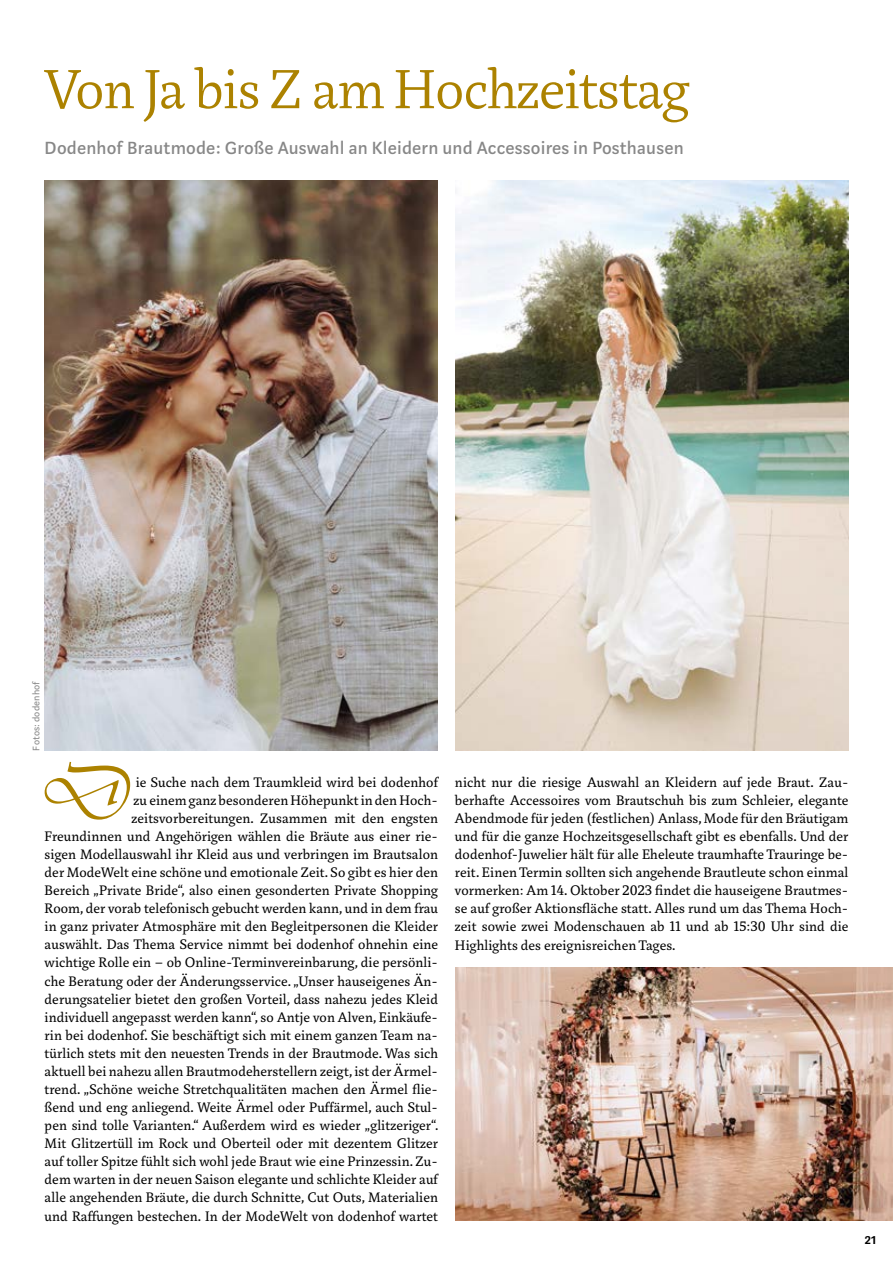
<style>
.page{position:relative;width:893px;height:1263px;background:#fff}
.page>*{position:absolute;margin:0;border:0;box-sizing:border-box;transform-origin:0 0}
.t1{font:80.55px "Vivaldii";color:#ac8200}
.t2{font:300 60px "Marat";letter-spacing:-.02em;color:#ac8200}
.t3{font:500 19.5px "Marat Sans";letter-spacing:.01em;color:#878787}
.t4{font:15px/18.1px "Marat";letter-spacing:.01em;color:#000;text-align:right}
.t5{font:600 13.5px "Marat Sans";color:#000}
.t6{font:10.5px "Marat Sans";letter-spacing:.015em;color:#878787}
</style>
<div class="page">
<img style="left:45px;top:181px;width:393px;height:569px">
<img style="left:455px;top:181px;width:393px;height:569px">
<img style="left:455px;top:967px;width:438px;height:253px">
<h2 class="t2" style="left:45px;top:57px;width:646px">Von Ja bis Z am Hochzeitstag</h2>
<h3 class="t3" style="left:45px;top:138px;width:641px">Dodenhof Brautmode: Große Auswahl an Kleidern und Accessoires in Posthausen</h3>
<p class="t6" style="left:31px;top:750px;width:71px;rotate:-90deg">Fotos: dodenhof</p>
<h1 class="t1" style="left:37px;top:747px;width:91px">D</h1>
<p class="t4" style="left:45px;top:773px;width:395px">ie Suche nach dem Traumkleid wird bei dodenhof<br>zu einem ganz besonderen Höhepunkt in den Hoch&shy;zeitsvorbereitungen. Zusammen mit den engsten<br>Freundinnen und Angehörigen wählen die Bräute aus einer rie&shy;sigen Modellauswahl ihr Kleid aus und verbringen im Brautsalon der ModeWelt eine schöne und emotionale Zeit. So gibt es hier den Bereich „Private Bride“, also einen gesonderten Private Shopping Room, der vorab telefonisch gebucht werden kann, und in dem frau in ganz privater Atmosphäre mit den Begleitpersonen die Kleider auswählt. Das Thema Service nimmt bei dodenhof ohnehin eine wichtige Rolle ein – ob Online-Terminvereinbarung, die persönli&shy;che Beratung oder der Änderungsservice. „Unser hauseigenes Än&shy;derungsatelier bietet den großen Vorteil, dass nahezu jedes Kleid individuell angepasst werden kann“, so Antje von Alven, Einkäufe&shy;rin bei dodenhof. Sie beschäftigt sich mit einem ganzen Team na&shy;türlich stets mit den neuesten Trends in der Brautmode. Was sich aktuell bei nahezu allen Brautmodeherstellern zeigt, ist der Ärmel&shy;trend. „Schöne weiche Stretchqualitäten machen den Ärmel flie&shy;ßend und eng anliegend. Weite Ärmel oder Puffärmel, auch Stul&shy;pen sind tolle Varianten.“ Außerdem wird es wieder „glitzeriger“.<br>Mit Glitzertüll im Rock und Oberteil oder mit dezentem Glitzer auf toller Spitze fühlt sich wohl jede Braut wie eine Prinzessin. Zu&shy;dem warten in der neuen Saison elegante und schlichte Kleider auf alle angehenden Bräute, die durch Schnitte, Cut Outs, Materialien und Raffungen bestechen. In der ModeWelt von dodenhof wartet</p>
<p class="t4" style="left:455px;top:773px;width:395px;text-align:justify">nicht nur die riesige Auswahl an Kleidern auf jede Braut. Zau&shy;berhafte Accessoires vom Brautschuh bis zum Schleier, elegante Abendmode für jeden (festlichen) Anlass, Mode für den Bräutigam und für die ganze Hochzeitsgesellschaft gibt es ebenfalls. Und der dodenhof-Juwelier hält für alle Eheleute traumhafte Trauringe be&shy;reit. Einen Termin sollten sich angehende Brautleute schon einmal vormerken: Am 14. Oktober 2023 findet die hauseigene Brautmes&shy;se auf großer Aktionsfläche statt. Alles rund um das Thema Hoch&shy;zeit sowie zwei Modenschauen ab 11 und ab 15:30 Uhr sind die Highlights des ereignisreichen Tages.</p>
<p class="t5" style="left:865px;top:1232px;width:13px">21</p>
</div>
